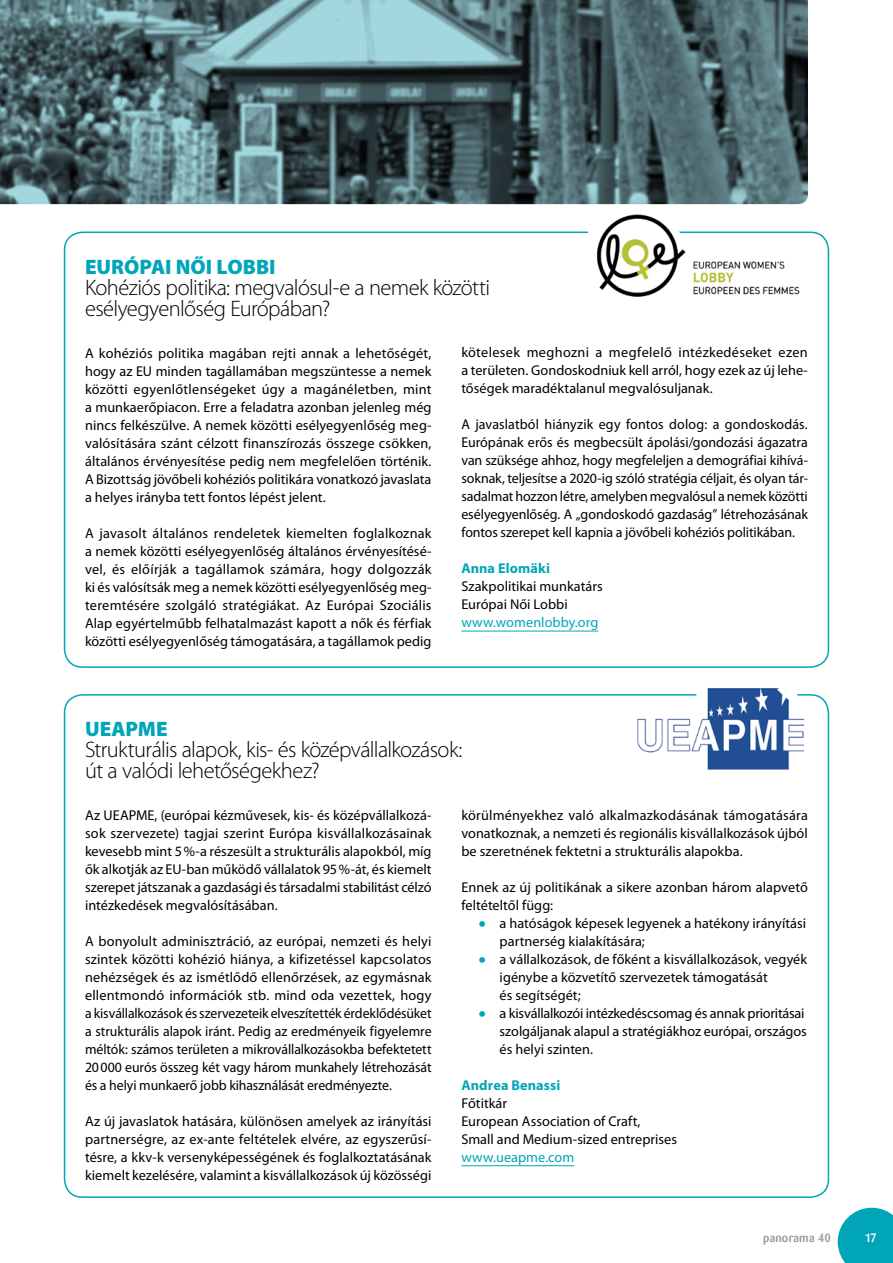
<style>
.page{position:relative;width:893px;height:1263px;background:#fff}
.page>*{position:absolute;margin:0;border:0;box-sizing:border-box;transform-origin:0 0}
.t1{font:300 22.5px/21px "Myriad Pro";letter-spacing:-.03em;color:#000}
.t2{font:900 21px "Myriad Pro";color:#00a6b8}
.t3{font:14.25px/18px "Myriad Pro";color:#000;text-align:justify}
.t4{font:14.25px "Myriad Pro";letter-spacing:.005em;color:#00a6b8}
.t5{font:700 14.25px "Myriad Pro";letter-spacing:.01em;color:#00a6b8}
.t6{font:500 12px "Barmeno";letter-spacing:.02em;color:#90989e}
.t7{font:500 12px "Barmeno";color:#fff}
.s1{font-size:27px;color:#00a6b8}
</style>
<div class="page">
<svg style="left:0;top:0;width:808px;height:204px;background:#506b70"></svg>
<svg style="left:838px;top:1208px;width:55px;height:55px;background:#1bafbf"></svg>
<svg style="left:707px;top:694px;width:101px;height:76px"></svg>
<img style="left:637px;top:688px;width:167px;height:81px">
<img style="left:596px;top:214px;width:205px;height:83px">
<hr style="left:461px;top:1165px;width:113px;height:1px;background:#00a6b8">
<hr style="left:461px;top:631px;width:137px;height:1px;background:#00a6b8">
<h2 class="t2" style="left:85px;top:255px;width:192px">EURÓPAI NŐI LOBBI</h2>
<h1 class="t1" style="left:85px;top:277px;width:406px">Kohéziós politika: megvalósul-e a nemek közötti esélyegyenlőség Európában?</h1>
<p class="t3" style="left:85px;top:344px;width:348px">A kohéziós politika magában rejti annak a lehetőségét, hogy az EU minden tagállamában megszüntesse a nemek közötti egyenlőtlenségeket úgy a magánéletben, mint a munkaerőpiacon. Erre a feladatra azonban jelenleg még nincs felkészülve. A nemek közötti esélyegyenlőség meg&shy;valósítására szánt célzott finanszírozás összege csökken, általános érvényesítése pedig nem megfelelően történik.<br>A Bizottság jövőbeli kohéziós politikára vonatkozó javaslata a helyes irányba tett fontos lépést jelent.</p>
<p class="t3" style="left:85px;top:524px;width:348px">A javasolt általános rendeletek kiemelten foglalkoznak a nemek közötti esélyegyenlőség általános érvényesítésé&shy;vel, és előírják a tagállamok számára, hogy dolgozzák ki és valósítsák meg a nemek közötti esélyegyenlőség meg&shy;teremtésére szolgáló stratégiákat. Az Európai Szociális Alap egyértelműbb felhatalmazást kapott a nők és férfiak közötti esélyegyenlőség támogatására, a tagállamok pedig</p>
<p class="t3" style="left:461px;top:344px;width:348px">kötelesek meghozni a megfelelő intézkedéseket ezen a területen. Gondoskodniuk kell arról, hogy ezek az új lehe&shy;tőségek maradéktalanul megvalósuljanak.</p>
<p class="t3" style="left:461px;top:416px;width:348px">A javaslatból hiányzik egy fontos dolog: a gondoskodás.<br>Európának erős és megbecsült ápolási/gondozási ágazatra van szüksége ahhoz, hogy megfeleljen a demográfiai kihívá&shy;soknak, teljesítse a 2020-ig szóló stratégia céljait, és olyan tár&shy;sadalmat hozzon létre, amelyben megvalósul a nemek közötti esélyegyenlőség. A „gondoskodó gazdaság” létrehozásának fontos szerepet kell kapnia a jövőbeli kohéziós politikában.</p>
<p class="t5" style="left:461px;top:560px;width:90px">Anna Elomäki</p>
<p class="t3" style="left:461px;top:578px;width:143px">Szakpolitikai munkatárs<br>Európai Női Lobbi</p>
<p class="t4" style="left:461px;top:615px;width:138px">www.womenlobby.org</p>
<h2 class="t2" style="left:85px;top:717px;width:84px">UEAPME</h2>
<h1 class="t1" style="left:85px;top:739px;width:379px">Strukturális alapok, kis- és középvállalkozások: út a valódi lehetőségekhez?</h1>
<p class="t3" style="left:85px;top:806px;width:348px">Az UEAPME, (európai kézművesek, kis- és középvállalkozá&shy;sok szervezete) tagjai szerint Európa kisvállalkozásainak kevesebb mint 5%-a részesült a strukturális alapokból, míg ők alkotják az EU-ban működő vállalatok 95%-át, és kiemelt szerepet játszanak a gazdasági és társadalmi stabilitást célzó intézkedések megvalósításában.</p>
<p class="t3" style="left:85px;top:932px;width:348px">A bonyolult adminisztráció, az európai, nemzeti és helyi szintek közötti kohézió hiánya, a kifizetéssel kapcsolatos nehézségek és az ismétlődő ellenőrzések, az egymásnak ellentmondó információk stb. mind oda vezettek, hogy a kisvállalkozások és szervezeteik elveszítették érdeklődésüket a strukturális alapok iránt. Pedig az eredményeik figyelemre méltók: számos területen a mikrovállalkozásokba befektetett 20000 eurós összeg két vagy három munkahely létrehozását és a helyi munkaerő jobb kihasználását eredményezte.</p>
<p class="t3" style="left:85px;top:1112px;width:348px">Az új javaslatok hatására, különösen amelyek az irányítási partnerségre, az ex-ante feltételek elvére, az egyszerűsí&shy;tésre, a kkv-k versenyképességének és foglalkoztatásának kiemelt kezelésére, valamint a kisvállalkozások új közösségi</p>
<p class="t3" style="left:461px;top:806px;width:348px">körülményekhez való alkalmazkodásának támogatására vonatkoznak, a nemzeti és regionális kisvállalkozások újból be szeretnének fektetni a strukturális alapokba.</p>
<p class="t3" style="left:461px;top:878px;width:348px">Ennek az új politikának a sikere azonban három alapvető feltételtől függ:</p>
<p class="t3" style="left:500px;top:914px;width:308px;text-indent:-21px"><span class="s1">•</span> a hatóságok képesek legyenek a hatékony irányítási partnerség kialakítására;</p>
<p class="t3" style="left:500px;top:950px;width:309px;text-align:left;text-indent:-21px"><span class="s1">•</span> a vállalkozások, de főként a kisvállalkozások, vegyék igénybe a közvetítő szervezetek támogatását<br>és segítségét;</p>
<p class="t3" style="left:500px;top:1004px;width:309px;text-align:left;text-indent:-21px"><span class="s1">•</span> a kisvállalkozói intézkedéscsomag és annak prioritásai szolgáljanak alapul a stratégiákhoz európai, országos és helyi szinten.</p>
<p class="t5" style="left:461px;top:1077px;width:100px">Andrea Benassi</p>
<p class="t3" style="left:461px;top:1094px;width:217px;text-align:left">Főtitkár<br>European Association of Craft,<br>Small and Medium-sized entreprises</p>
<p class="t4" style="left:461px;top:1149px;width:114px">www.ueapme.com</p>
<p class="t6" style="left:763px;top:1230px;width:69px">panorama 40</p>
<p class="t7" style="left:865px;top:1231px;width:13px">17</p>
</div>
